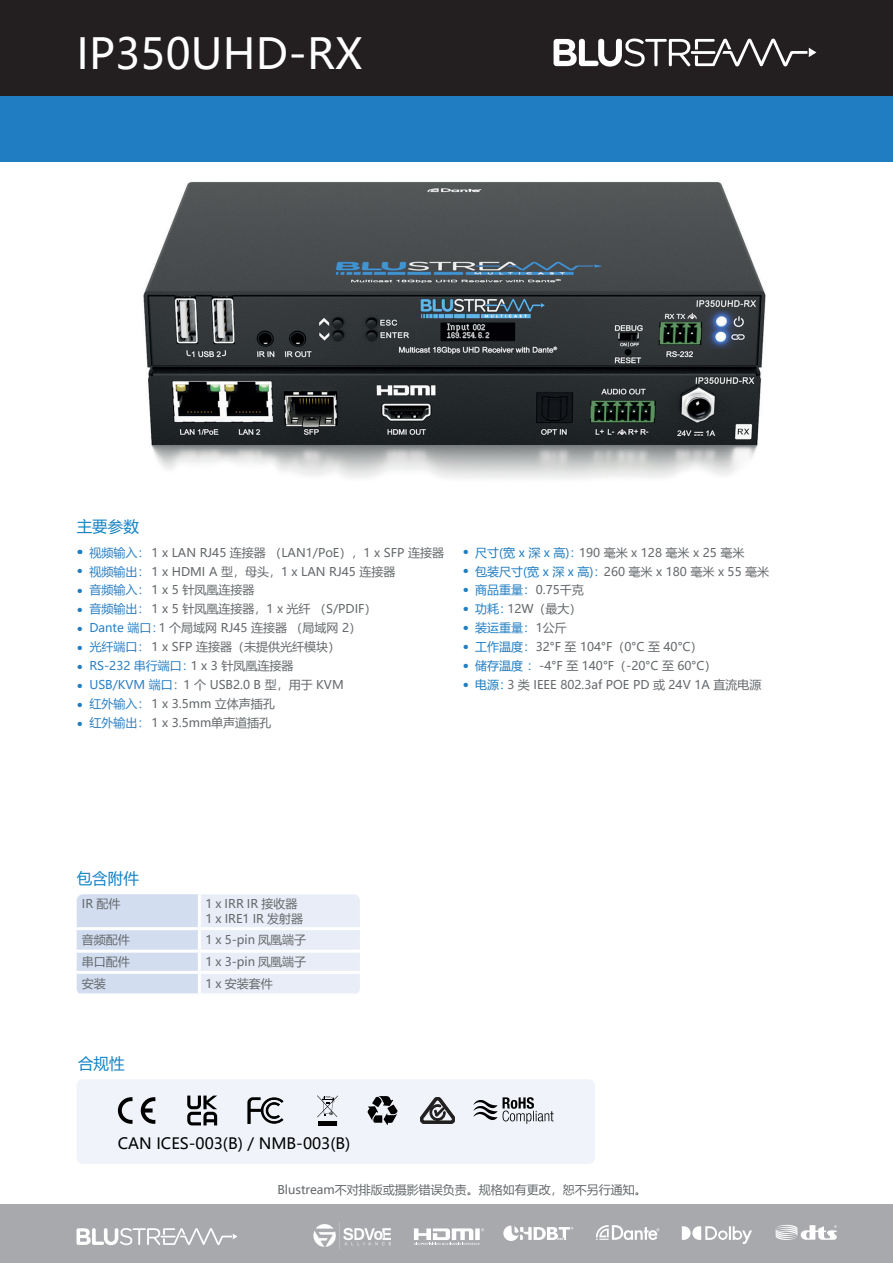
<style>
.page{position:relative;width:893px;height:1263px;background:#fff}
.page>*{position:absolute;margin:0;border:0;box-sizing:border-box;transform-origin:0 0}
.t1{font:42.45px "Microsoft Ya Hei";letter-spacing:.005em;color:#fff}
.t2{font:15.6px "Microsoft Ya Hei";color:#000001}
.t3{font:15.6px/19px "Microsoft Ya Hei";color:#207dc1;text-align:justify}
.t4{font:15.6px "Microsoft Ya Hei";color:#1483c6}
.t5{font:12px/18.9px "Microsoft Ya Hei";color:#64696c}
.s1{color:#2d80c3}
.s2{color:#207dc1}
</style>
<div class="page">
<div style="left:0;top:0;width:893px;height:96px;background:#231f20"></div>
<div style="left:0;top:96px;width:893px;height:66px;background:#207dc1"></div>
<div style="left:0;top:1205px;width:893px;height:58px;background:#a8a9ad"></div>
<svg style="left:77px;top:1228px;width:160px;height:18px"></svg>
<svg style="left:503px;top:1225px;width:70px;height:16px"></svg>
<svg style="left:414px;top:1228px;width:70px;height:17px"></svg>
<svg style="left:596px;top:1225px;width:63px;height:15px"></svg>
<svg style="left:682px;top:1226px;width:70px;height:18px"></svg>
<svg style="left:776px;top:1225px;width:61px;height:15px"></svg>
<img style="left:313px;top:1222px;width:78px;height:27px">
<svg style="left:554px;top:38px;width:262px;height:29px"></svg>
<div style="left:77px;top:1079px;width:518px;height:85px;background:#f0f3f9;border-radius:6px"></div>
<img style="left:247px;top:1097px;width:37px;height:27px">
<svg style="left:368px;top:1096px;width:29px;height:29px"></svg>
<svg style="left:473px;top:1097px;width:81px;height:27px"></svg>
<svg style="left:118px;top:1097px;width:15px;height:27px"></svg>
<svg style="left:141px;top:1097px;width:14px;height:27px"></svg>
<svg style="left:187px;top:1095px;width:30px;height:30px"></svg>
<svg style="left:317px;top:1095px;width:21px;height:31px"></svg>
<svg style="left:420px;top:1097px;width:35px;height:27px"></svg>
<svg style="left:77px;top:895px;width:283px;height:98px;background:#dee6f4"></svg>
<hr style="left:198px;top:894px;width:3px;height:33px;background:#fff">
<hr style="left:77px;top:927px;width:122px;height:3px;background:#fff">
<hr style="left:199px;top:927px;width:161px;height:3px;background:#fff">
<hr style="left:198px;top:930px;width:3px;height:20px;background:#fff">
<hr style="left:77px;top:950px;width:122px;height:3px;background:#fff">
<hr style="left:199px;top:950px;width:161px;height:3px;background:#fff">
<hr style="left:198px;top:953px;width:3px;height:18px;background:#fff">
<hr style="left:77px;top:971px;width:122px;height:3px;background:#fff">
<hr style="left:199px;top:971px;width:161px;height:3px;background:#fff">
<hr style="left:198px;top:974px;width:3px;height:19px;background:#fff">
<img style="left:143px;top:181px;width:623px;height:298px">
<h1 class="t1" style="left:77px;top:25px;width:287px">IP350UHD-RX</h1>
<h2 class="t4" style="left:77px;top:516px;width:64px">主要参数</h2>
<h2 class="t3" style="left:77px;top:541px;width:8px;line-height:19.5px">• •</h2>
<p class="t5" style="left:89px;top:542px;width:356px"><span class="s1">视频输入：</span> 1 x LAN RJ45 连接器 （LAN1/PoE），1 x SFP 连接器<span class="s1">视频输出：</span> 1 x HDMI A 型，母头，1 x LAN RJ45 连接器<br><span class="s1">音频输入：</span> 1 x 5 针凤凰连接器<br><span class="s1">音频输出：</span> 1 x 5 针凤凰连接器，1 x 光纤 （S/PDIF）<br><span class="s1">Dante 端口：<br>光纤端口：</span> 1 x SFP 连接器（未提供光纤模块）<br><span class="s1">RS-232 串行端口：<br>USB/KVM 端口：</span>1 个 USB2.0 B 型，用于 KVM<br><span class="s1">红外输入：</span> 1 x 3.5mm 立体声插孔<br><span class="s1">红外输出：</span> 1 x 3.5mm单声道插孔</p>
<h2 class="t3" style="left:77px;top:580px;width:8px">•</h2>
<h2 class="t3" style="left:77px;top:618px;width:8px">•</h2>
<h2 class="t3" style="left:77px;top:656px;width:8px">•</h2>
<h2 class="t3" style="left:77px;top:599px;width:8px">•</h2>
<h2 class="t3" style="left:77px;top:637px;width:8px">•</h2>
<h2 class="t3" style="left:77px;top:675px;width:8px">• • •</h2>
<p class="t5" style="left:159px;top:618px;width:204px">1 个局域网 RJ45 连接器 （局域网 2）</p>
<p class="t5" style="left:191px;top:656px;width:104px">1 x 3 针凤凰连接器</p>
<p class="t5" style="left:475px;top:542px;width:296px"><span class="s2">尺寸(宽 x 深 x 高)：<br>包装尺寸(宽 x 深 x 高)：</span>260 毫米 x 180 毫米 x 55 毫米<span class="s2">商品重量：</span>0.75千克<br><span class="s2">功耗：<br>装运重量：</span>1公斤<br><span class="s2">工作温度：</span>32°F 至 104°F（0°C 至 40°C）<br><span class="s2">储存温度 ：</span>-4°F 至 140°F（-20°C 至 60°C）<br><span class="s2">电源：</span></p>
<p class="t5" style="left:579px;top:542px;width:167px">190 毫米 x 128 毫米 x 25 毫米</p>
<h2 class="t3" style="left:462px;top:541px;width:8px">•</h2>
<h2 class="t3" style="left:462px;top:560px;width:8px">•</h2>
<h2 class="t3" style="left:462px;top:598px;width:8px">•</h2>
<h2 class="t3" style="left:462px;top:636px;width:8px">• • •</h2>
<h2 class="t3" style="left:462px;top:579px;width:8px">•</h2>
<h2 class="t3" style="left:462px;top:617px;width:8px">•</h2>
<p class="t5" style="left:507px;top:599px;width:76px">12W（最大）</p>
<p class="t5" style="left:507px;top:675px;width:256px">3 类 IEEE 802.3af POE PD 或 24V 1A 直流电源</p>
<h2 class="t4" style="left:77px;top:868px;width:64px">包含附件</h2>
<p class="t5" style="left:82px;top:893px;width:40px">IR 配件</p>
<p class="t5" style="left:205px;top:895px;width:99px;line-height:15px">1 x IRR IR 接收器<br>1 x IRE1 IR 发射器</p>
<p class="t5" style="left:82px;top:930px;width:49px">音频配件</p>
<p class="t5" style="left:205px;top:930px;width:102px">1 x 5-pin 凤凰端子</p>
<p class="t5" style="left:82px;top:952px;width:50px">串口配件</p>
<p class="t5" style="left:205px;top:952px;width:102px">1 x 3-pin 凤凰端子</p>
<p class="t5" style="left:82px;top:973px;width:25px">安装</p>
<p class="t5" style="left:205px;top:973px;width:69px">1 x 安装套件</p>
<h2 class="t4" style="left:78px;top:1052px;width:48px">合规性</h2>
<h2 class="t2" style="left:118px;top:1133px;width:234px">CAN ICES-003(B) / NMB-003(B)</h2>
<p class="t5" style="left:277px;top:1180px;width:371px">Blustream不对排版或摄影错误负责。规格如有更改，恕不另行通知。</p>
</div>
